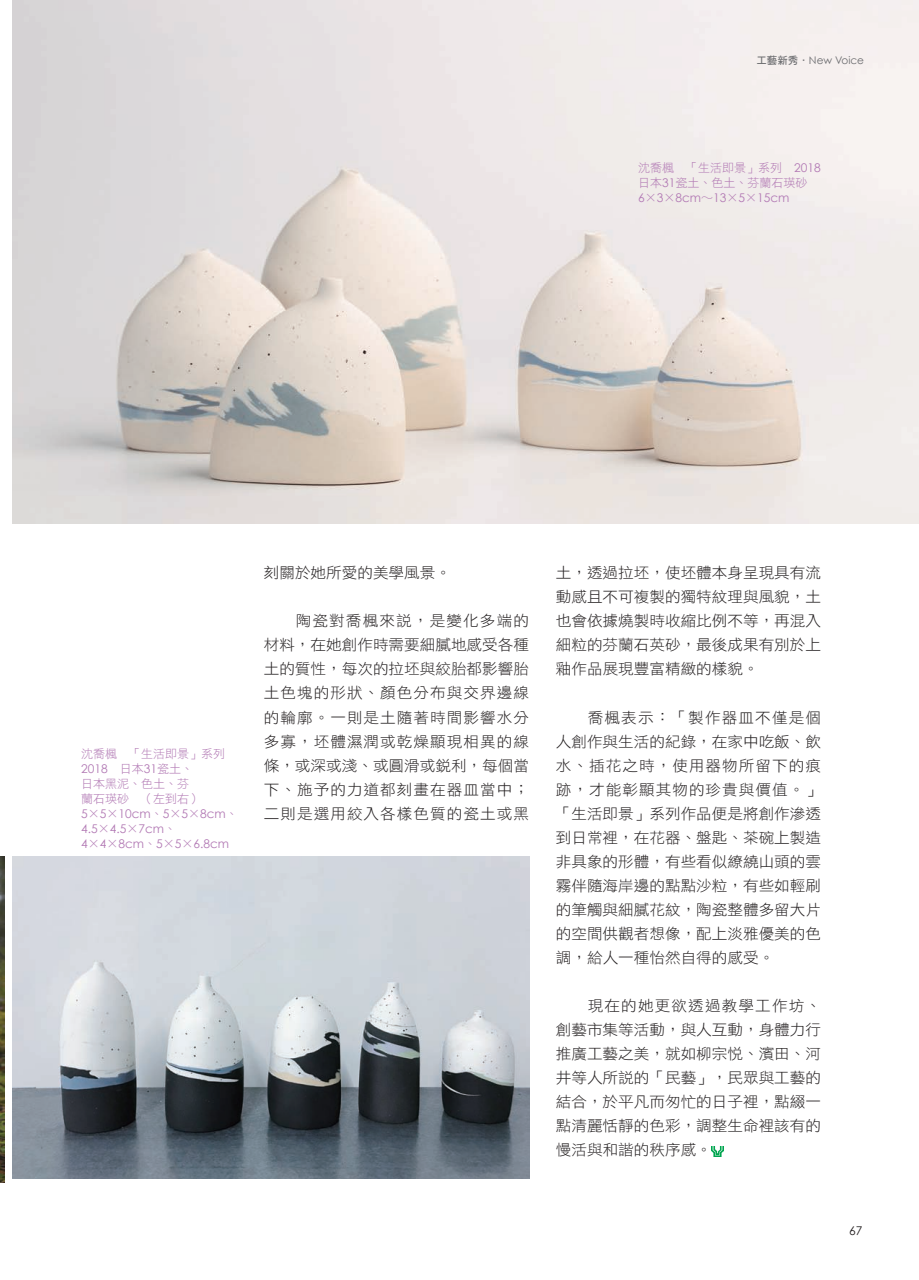
<style>
.page{position:relative;width:919px;height:1280px;background:#fff}
.page>*{position:absolute;margin:0;border:0;box-sizing:border-box;transform-origin:0 0}
.t1{font:15px/24px "DF Hei Std W3 B5 pc H";color:#231f20;text-align:justify;scale:1.04 1}
.t2{font:12px/15px "DF Hei Std W3 B5 pc H";color:#b279b4;text-align:justify}
.t3{font:12px "Century Gothic";color:#231f20}
.t4{font:10.5px "Century Gothic";color:#6c6d70}
.s1{font-family:"DF Hei Std W7 B5 pc H"}
.s2{font-family:"Century Gothic"}
</style>
<div class="page">
<svg style="left:711px;top:1146px;width:12px;height:11px"></svg>
<img style="left:13px;top:0;width:905px;height:523px">
<img style="left:0;top:857px;width:4px;height:325px">
<img style="left:13px;top:857px;width:516px;height:322px">
<p class="t4" style="left:756px;top:54px;width:109px"><span class="s1">工藝新秀．</span>New Voice</p>
<p class="t2" style="left:638px;top:162px;width:184px">沈喬楓　「生活即景」系列　<span class="s2">2018</span>日本<span class="s2">31</span>瓷土、色土、芬蘭石瑛砂　<span class="s2">6</span>×<span class="s2">3</span>×<span class="s2">8cm</span>∼<span class="s2">13</span>×<span class="s2">5</span>×<span class="s2">15cm</span></p>
<p class="t2" style="left:81px;top:747px;width:158px;text-align:left">沈喬楓　「生活即景」系列<br><span class="s2">2018</span>　日本<span class="s2">31</span>瓷土、<br>日本黑泥、色土、芬<br>蘭石瑛砂　（左到右）<br><span class="s2">5</span>×<span class="s2">5</span>×<span class="s2">10cm</span>、<span class="s2">5</span>×<span class="s2">5</span>×<span class="s2">8cm</span>、<br><span class="s2">4.5</span>×<span class="s2">4.5</span>×<span class="s2">7cm</span>、<br><span class="s2">4</span>×<span class="s2">4</span>×<span class="s2">8cm</span>、<span class="s2">5</span>×<span class="s2">5</span>×<span class="s2">6.8cm</span></p>
<p class="t1" style="left:264px;top:563px;width:182px">刻關於她所愛的美學風景。</p>
<p class="t1" style="left:264px;top:611px;width:256px;text-indent:32px">陶瓷對喬楓來說，是變化多端的材料，在她創作時需要細膩地感受各種土的質性，每次的拉坯與絞胎都影響胎土色塊的形狀、顏色分布與交界邊線的輪廓。一則是土隨著時間影響水分多寡，坯體濕潤或乾燥顯現相異的線條，或深或淺、或圓滑或銳利，每個當下、施予的力道都刻畫在器皿當中；二則是選用絞入各樣色質的瓷土或黑</p>
<p class="t1" style="left:555px;top:563px;width:256px">土，透過拉坯，使坯體本身呈現具有流動感且不可複製的獨特紋理與風貌，土也會依據燒製時收縮比例不等，再混入細粒的芬蘭石英砂，最後成果有別於上釉作品展現豐富精緻的樣貌。</p>
<p class="t1" style="left:555px;top:707px;width:256px;text-indent:32px">喬楓表示：「製作器皿不僅是個人創作與生活的紀錄，在家中吃飯、飲水、插花之時，使用器物所留下的痕跡，才能彰顯其物的珍貴與價值。」「生活即景」系列作品便是將創作滲透到日常裡，在花器、盤匙、茶碗上製造非具象的形體，有些看似繚繞山頭的雲霧伴隨海岸邊的點點沙粒，有些如輕刷的筆觸與細膩花紋，陶瓷整體多留大片的空間供觀者想像，配上淡雅優美的色調，給人一種怡然自得的感受。</p>
<p class="t1" style="left:555px;top:995px;width:256px;text-indent:32px">現在的她更欲透過教學工作坊、創藝市集等活動，與人互動，身體力行推廣工藝之美，就如柳宗悅、濱田、河井等人所說的「民藝」，民眾與工藝的結合，於平凡而匆忙的日子裡，點綴一點清麗恬靜的色彩，調整生命裡該有的慢活與和諧的秩序感。</p>
<p class="t3" style="left:849px;top:1222px;width:15px">67</p>
</div>
